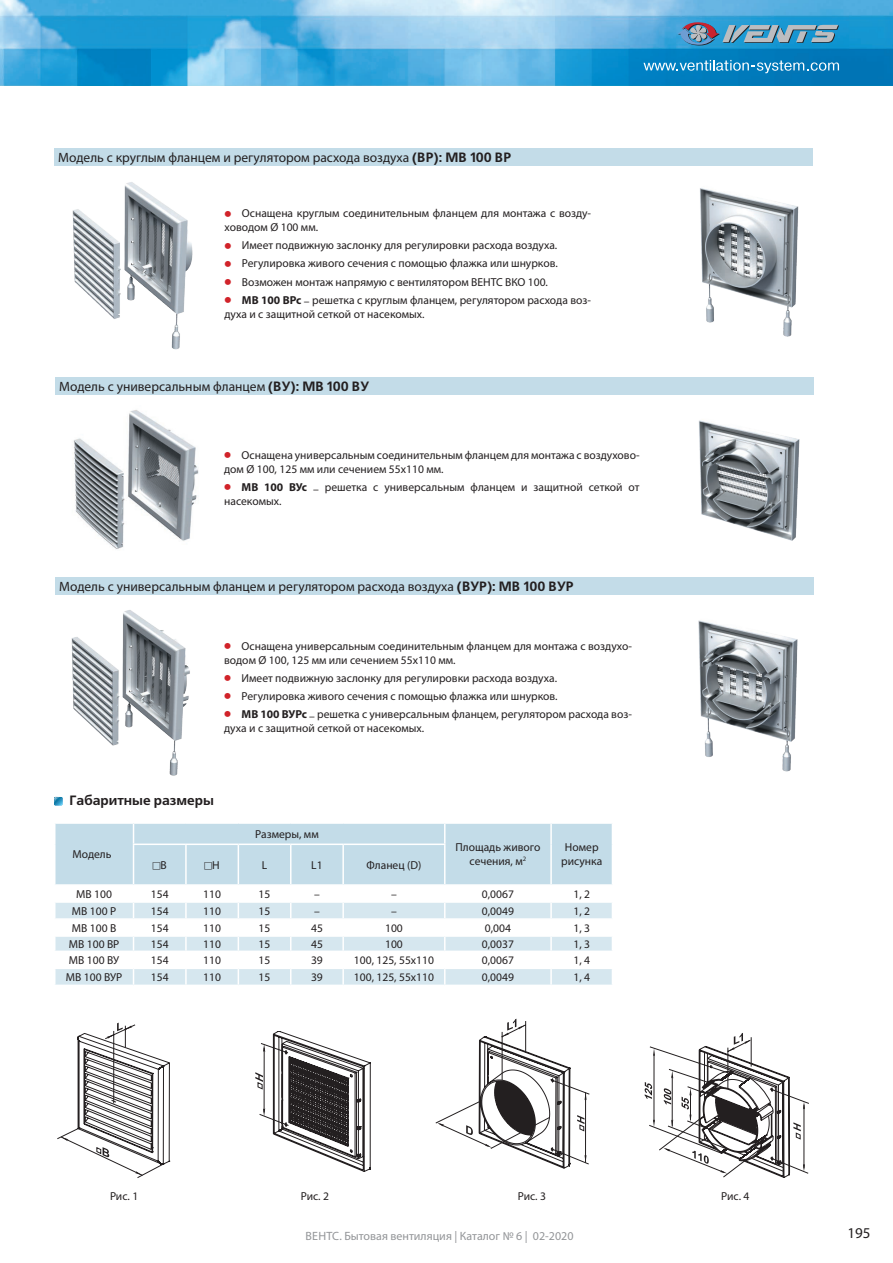
<style>
.page{position:relative;width:893px;height:1263px;background:#fff}
.page>*{position:absolute;margin:0;border:0;box-sizing:border-box;transform-origin:0 0}
.t1{font:15px "Myriad Pro";color:#231f20}
.t2{font:13.5px "Myriad Pro";color:#231f20}
.t3{font:700 13.5px "Free Set C";color:#231f20}
.t4{font:12px "Myriad Pro";color:#939598}
.t5{font:11.55px/13.8px "Myriad Pro";color:#231f20}
.s1{font-family:"Free Set C";font-weight:700}
.s2{font-family:"Free Set C";font-weight:700;font-size:17.4px;color:#d1232a}
.s3{font-weight:700}
</style>
<div class="page">
<img style="left:0;top:0;width:893px;height:85px">
<svg style="left:677px;top:22px;width:162px;height:24px;background:#5f96b7"></svg>
<svg style="left:643px;top:60px;width:196px;height:13px;background:#3a98ca"></svg>
<svg style="left:54px;top:797px;width:8px;height:8px"></svg>
<div style="left:55px;top:377px;width:758px;height:17px;background:#c3dce8"></div>
<div style="left:55px;top:577px;width:758px;height:17px;background:#c3dce8"></div>
<div style="left:54px;top:149px;width:758px;height:17px;background:#c3dce8"></div>
<img style="left:698px;top:620px;width:100px;height:152px">
<img style="left:71px;top:610px;width:119px;height:166px">
<img style="left:699px;top:420px;width:101px;height:121px">
<img style="left:73px;top:410px;width:126px;height:139px">
<img style="left:72px;top:182px;width:121px;height:168px">
<img style="left:700px;top:188px;width:99px;height:149px">
<svg style="left:57px;top:1023px;width:113px;height:155px"></svg>
<svg style="left:255px;top:1031px;width:115px;height:140px"></svg>
<svg style="left:435px;top:1019px;width:155px;height:150px"></svg>
<svg style="left:645px;top:1033px;width:164px;height:145px"></svg>
<svg style="left:55px;top:823px;width:557px;height:161px"></svg>
<p class="t2" style="left:58px;top:150px;width:455px">Модель с круглым фланцем и регулятором расхода воздуха <span class="s1">(ВР): МВ 100 ВР</span></p>
<p class="t5" style="left:225px;top:206px;width:368px"><span class="s2">•</span> Оснащена круглым соединительным фланцем для монтажа с возду&shy;ховодом Ø 100 мм.</p>
<p class="t5" style="left:225px;top:238px;width:334px"><span class="s2">•</span> Имеет подвижную заслонку для регулировки расхода воздуха.</p>
<p class="t5" style="left:225px;top:256px;width:335px"><span class="s2">•</span> Регулировка живого сечения с помощью флажка или шнурков.</p>
<p class="t5" style="left:225px;top:275px;width:325px"><span class="s2">•</span> Возможен монтаж напрямую с вентилятором ВЕНТС ВКО 100.</p>
<p class="t5" style="left:225px;top:293px;width:368px"><span class="s2">•</span> <span class="s3">МВ 100 ВРс</span> – решетка с круглым фланцем, регулятором расхода воз&shy;духа и с защитной сеткой от насекомых.</p>
<p class="t2" style="left:59px;top:378px;width:311px">Модель с универсальным фланцем <span class="s1">(ВУ): МВ 100 ВУ</span></p>
<p class="t5" style="left:224px;top:448px;width:417px"><span class="s2">•</span> Оснащена универсальным соединительным фланцем для монтажа с воздухово&shy;дом Ø 100, 125 мм или сечением 55х110 мм.</p>
<p class="t5" style="left:224px;top:480px;width:417px"><span class="s2">•</span> <span class="s3">МВ 100 ВУс</span> – решетка с универсальным фланцем и защитной сеткой от насекомых.</p>
<p class="t2" style="left:59px;top:578px;width:516px">Модель с универсальным фланцем и регулятором расхода воздуха <span class="s1">(ВУР): МВ 100 ВУР</span></p>
<p class="t5" style="left:224px;top:639px;width:409px"><span class="s2">•</span> Оснащена универсальным соединительным фланцем для монтажа с воздухо&shy;водом Ø 100, 125 мм или сечением 55х110 мм.</p>
<p class="t5" style="left:224px;top:671px;width:334px"><span class="s2">•</span> Имеет подвижную заслонку для регулировки расхода воздуха.</p>
<p class="t5" style="left:224px;top:689px;width:335px"><span class="s2">•</span> Регулировка живого сечения с помощью флажка или шнурков.</p>
<p class="t5" style="left:224px;top:707px;width:409px"><span class="s2">•</span> <span class="s3">МВ 100 ВУРс</span> – решетка с универсальным фланцем, регулятором расхода воз&shy;духа и с защитной сеткой от насекомых.</p>
<p class="t3" style="left:70px;top:793px;width:146px">Габаритные размеры</p>
<p class="t5" style="left:255px;top:827px;width:65px">Размеры, мм</p>
<p class="t5" style="left:72px;top:847px;width:41px">Модель</p>
<p class="t5" style="left:160px;top:858px;width:8px">В</p>
<p class="t5" style="left:212px;top:858px;width:9px">H</p>
<p class="t5" style="left:262px;top:858px;width:7px">L</p>
<p class="t5" style="left:311px;top:858px;width:13px">L1</p>
<p class="t5" style="left:367px;top:858px;width:56px">Фланец (D)</p>
<p class="t5" style="left:455px;top:840px;width:86px;text-align:center">Площадь живого сечения, м<sup>2</sup></p>
<p class="t5" style="left:561px;top:840px;width:43px;text-align:center">Номер рисунка</p>
<p class="t5" style="left:76px;top:887px;width:37px">МВ 100</p>
<p class="t5" style="left:151px;top:887px;width:19px">154</p>
<p class="t5" style="left:203px;top:887px;width:19px">110</p>
<p class="t5" style="left:259px;top:887px;width:13px">15</p>
<p class="t5" style="left:314px;top:887px;width:7px">–</p>
<p class="t5" style="left:391px;top:887px;width:7px">–</p>
<p class="t5" style="left:482px;top:887px;width:34px">0,0067</p>
<p class="t5" style="left:573px;top:887px;width:18px">1, 2</p>
<p class="t5" style="left:72px;top:904px;width:46px">МВ 100 Р</p>
<p class="t5" style="left:151px;top:904px;width:19px">154</p>
<p class="t5" style="left:203px;top:904px;width:19px">110</p>
<p class="t5" style="left:259px;top:904px;width:13px">15</p>
<p class="t5" style="left:314px;top:904px;width:7px">–</p>
<p class="t5" style="left:391px;top:904px;width:7px">–</p>
<p class="t5" style="left:482px;top:904px;width:34px">0,0049</p>
<p class="t5" style="left:573px;top:904px;width:18px">1, 2</p>
<p class="t5" style="left:72px;top:921px;width:46px">МВ 100 В</p>
<p class="t5" style="left:151px;top:921px;width:19px">154</p>
<p class="t5" style="left:203px;top:921px;width:19px">110</p>
<p class="t5" style="left:259px;top:921px;width:13px">15</p>
<p class="t5" style="left:311px;top:921px;width:13px">45</p>
<p class="t5" style="left:385px;top:921px;width:19px">100</p>
<p class="t5" style="left:485px;top:921px;width:28px">0,004</p>
<p class="t5" style="left:573px;top:921px;width:18px">1, 3</p>
<p class="t5" style="left:69px;top:937px;width:52px">МВ 100 ВР</p>
<p class="t5" style="left:151px;top:937px;width:19px">154</p>
<p class="t5" style="left:203px;top:937px;width:19px">110</p>
<p class="t5" style="left:259px;top:937px;width:13px">15</p>
<p class="t5" style="left:311px;top:937px;width:13px">45</p>
<p class="t5" style="left:385px;top:937px;width:19px">100</p>
<p class="t5" style="left:482px;top:937px;width:34px">0,0037</p>
<p class="t5" style="left:573px;top:937px;width:18px">1, 3</p>
<p class="t5" style="left:69px;top:953px;width:52px">МВ 100 ВУ</p>
<p class="t5" style="left:151px;top:953px;width:19px">154</p>
<p class="t5" style="left:203px;top:953px;width:19px">110</p>
<p class="t5" style="left:259px;top:953px;width:13px">15</p>
<p class="t5" style="left:311px;top:953px;width:13px">39</p>
<p class="t5" style="left:354px;top:953px;width:82px">100, 125, 55х110</p>
<p class="t5" style="left:482px;top:953px;width:34px">0,0067</p>
<p class="t5" style="left:573px;top:953px;width:18px">1, 4</p>
<p class="t5" style="left:66px;top:970px;width:58px">МВ 100 ВУР</p>
<p class="t5" style="left:151px;top:970px;width:19px">154</p>
<p class="t5" style="left:203px;top:970px;width:19px">110</p>
<p class="t5" style="left:259px;top:970px;width:13px">15</p>
<p class="t5" style="left:311px;top:970px;width:13px">39</p>
<p class="t5" style="left:354px;top:970px;width:82px">100, 125, 55х110</p>
<p class="t5" style="left:482px;top:970px;width:34px">0,0049</p>
<p class="t5" style="left:573px;top:970px;width:18px">1, 4</p>
<p class="t5" style="left:110px;top:1189px;width:30px">Рис. 1</p>
<p class="t5" style="left:301px;top:1189px;width:30px">Рис. 2</p>
<p class="t5" style="left:518px;top:1189px;width:30px">Рис. 3</p>
<p class="t5" style="left:721px;top:1189px;width:30px">Рис. 4</p>
<p class="t4" style="left:306px;top:1229px;width:269px">ВЕНТС. Бытовая вентиляция | Каталог № 6 | 02-2020</p>
<p class="t1" style="left:847px;top:1224px;width:25px">195</p>
</div>
